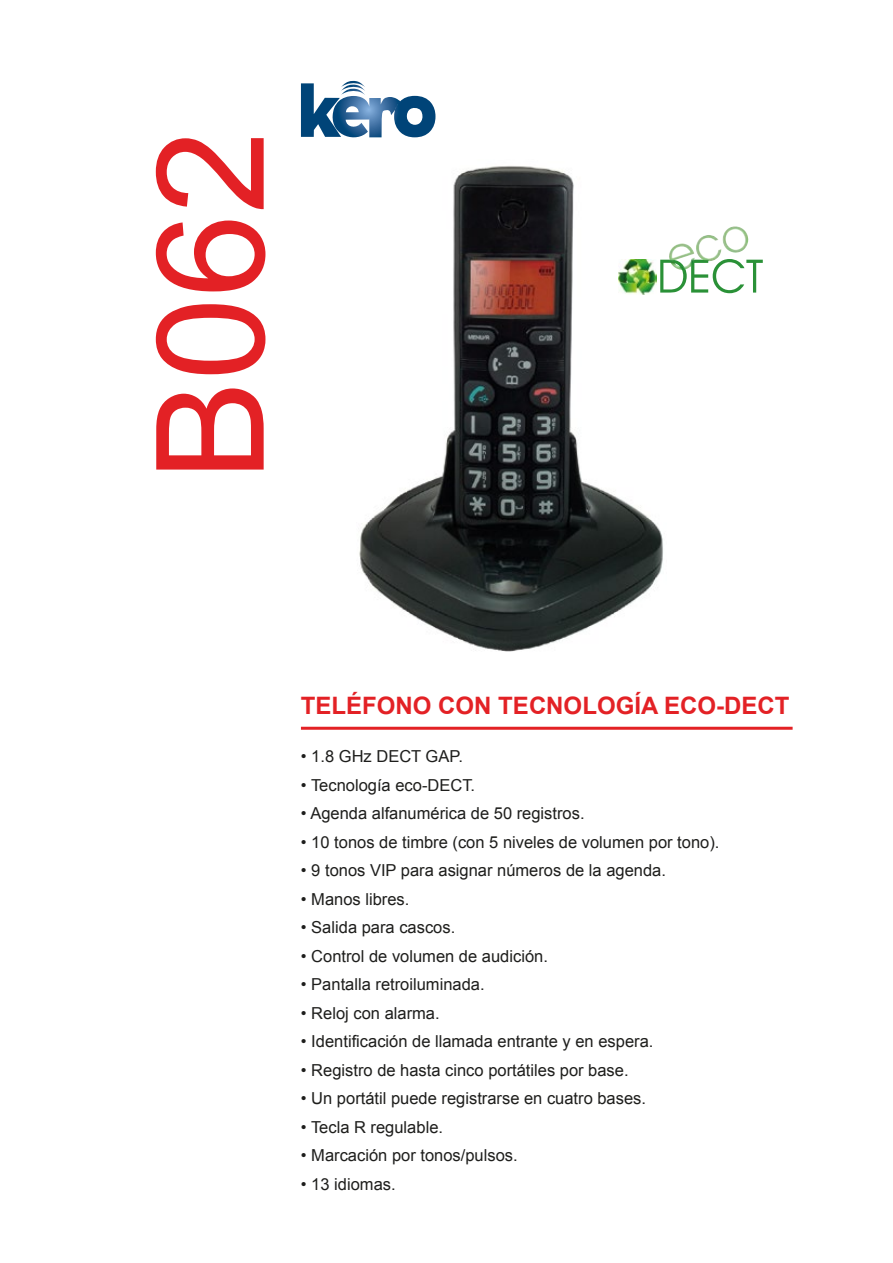
<style>
.page{position:relative;width:893px;height:1263px;background:#fff}
.page>*{position:absolute;margin:0;border:0;box-sizing:border-box;transform-origin:0 0}
.t1{font:150px "Arial";color:#e32125}
.t2{font:700 24px "Arial";color:#e32125}
.t3{font:16.5px "Arial";color:#1e1e1c}
</style>
<div class="page">
<svg style="left:301px;top:81px;width:134px;height:57px"></svg>
<hr style="left:301px;top:727px;width:492px;height:3px;background:#e32125">
<img style="left:359px;top:166px;width:304px;height:486px">
<img style="left:619px;top:259px;width:37px;height:35px">
<svg style="left:660px;top:259px;width:103px;height:34px"></svg>
<img style="left:669px;top:226px;width:80px;height:44px">
<h1 class="t1" style="left:113px;top:480px;width:352px;rotate:-90deg">B062</h1>
<h2 class="t2" style="left:301px;top:689px;width:490px">TELÉFONO CON TECNOLOGÍA ECO-DECT</h2>
<p class="t3" style="left:301px;top:746px;width:163px">• 1.8 GHz DECT GAP.</p>
<p class="t3" style="left:301px;top:774px;width:176px">• Tecnología eco-DECT.</p>
<p class="t3" style="left:301px;top:803px;width:285px">• Agenda alfanumérica de 50 registros.</p>
<p class="t3" style="left:301px;top:831px;width:420px">• 10 tonos de timbre (con 5 niveles de volumen por tono).</p>
<p class="t3" style="left:301px;top:860px;width:367px">• 9 tonos VIP para asignar números de la agenda.</p>
<p class="t3" style="left:301px;top:888px;width:110px">• Manos libres.</p>
<p class="t3" style="left:301px;top:917px;width:156px">• Salida para cascos.</p>
<p class="t3" style="left:301px;top:945px;width:248px">• Control de volumen de audición.</p>
<p class="t3" style="left:301px;top:974px;width:185px">• Pantalla retroiluminada.</p>
<p class="t3" style="left:301px;top:1002px;width:140px">• Reloj con alarma.</p>
<p class="t3" style="left:301px;top:1031px;width:354px">• Identificación de llamada entrante y en espera.</p>
<p class="t3" style="left:301px;top:1059px;width:329px">• Registro de hasta cinco portátiles por base.</p>
<p class="t3" style="left:301px;top:1088px;width:347px">• Un portátil puede registrarse en cuatro bases.</p>
<p class="t3" style="left:301px;top:1116px;width:144px">• Tecla R regulable.</p>
<p class="t3" style="left:301px;top:1145px;width:218px">• Marcación por tonos/pulsos.</p>
<p class="t3" style="left:301px;top:1173px;width:96px">• 13 idiomas.</p>
</div>
